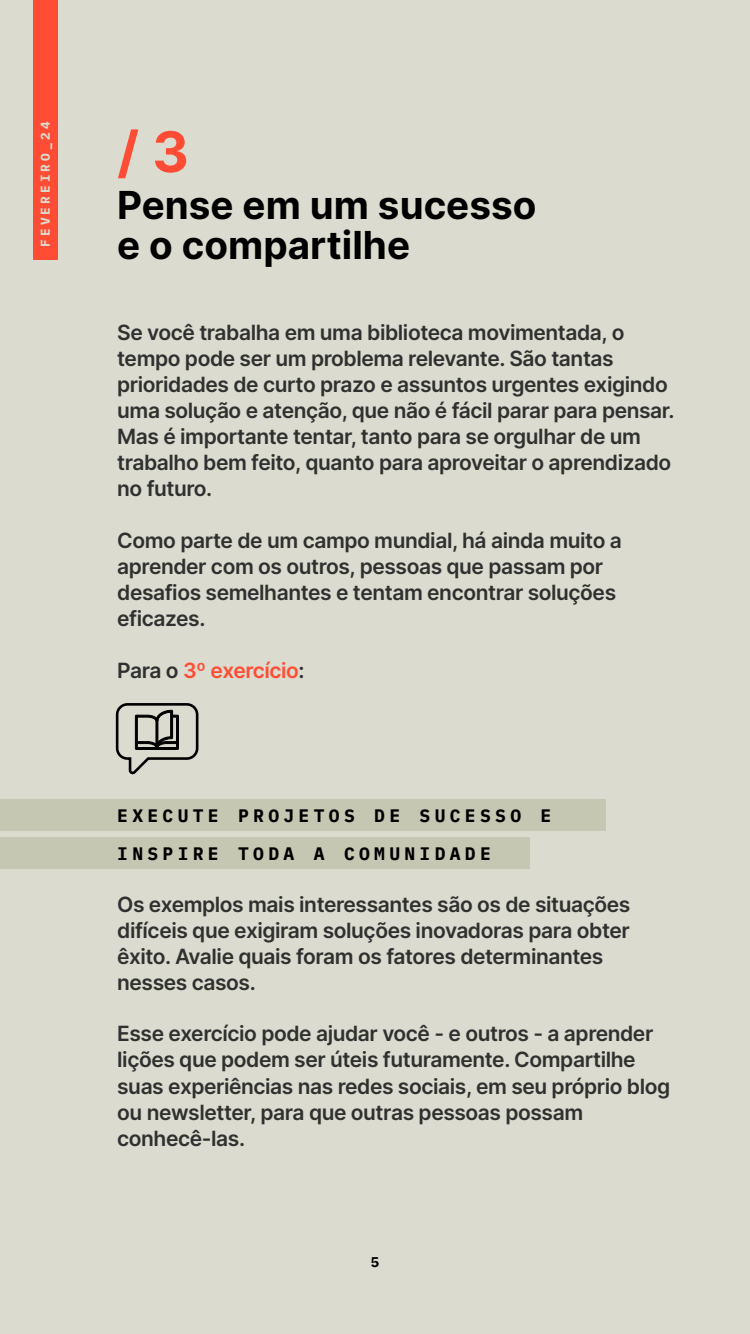
<style>
.page{position:relative;width:750px;height:1334px;background:#dbdccf}
.page>*{position:absolute;margin:0;border:0;box-sizing:border-box;transform-origin:0 0}
.t1{font:56.1px "Inter";color:#ff4d35}
.t2{font:38.6px/40.7px "Inter";color:#000}
.t3{font:21px/26px "Inter";letter-spacing:-.02em;color:#303030}
.t4{font:21px "Inter";letter-spacing:-.02em;color:#ff4d35}
.t5{font:700 18px/38px "IBM Plex Mono";letter-spacing:.24em;color:#000}
.t6{font:700 14px "IBM Plex Mono";color:#000}
.t7{font:700 12.7px "IBM Plex Mono";letter-spacing:.24em;color:#dbdccf}
.s1{color:#303030}
</style>
<div class="page">
<div style="left:0;top:800px;width:605px;height:31px;background:#c6c7b2"></div>
<div style="left:0;top:838px;width:530px;height:31px;background:#c6c7b2"></div>
<div style="left:33px;top:0;width:25px;height:259px;background:#ff4d35"></div>
<svg style="left:115px;top:703px;width:84px;height:72px"></svg>
<p class="t7" style="left:35px;top:247px;width:127px;rotate:-90deg">FEVEREIRO_24</p>
<h1 class="t1" style="left:117px;top:111px;width:73px">/ 3</h1>
<h2 class="t2" style="left:117px;top:184px;width:421px">Pense em um sucesso e o compartilhe</h2>
<p class="t3" style="left:117px;top:319px;width:559px">Se você trabalha em uma biblioteca movimentada, o tempo pode ser um problema relevante. São tantas prioridades de curto prazo e assuntos urgentes exigindo uma solução e atenção, que não é fácil parar para pensar.<br>Mas é importante tentar, tanto para se orgulhar de um trabalho bem feito, quanto para aproveitar o aprendizado no futuro.</p>
<p class="t3" style="left:117px;top:527px;width:506px">Como parte de um campo mundial, há ainda muito a aprender com os outros, pessoas que passam por desafios semelhantes e tentam encontrar soluções eficazes.</p>
<p class="t4" style="left:117px;top:655px;width:189px"><span class="s1">Para o</span> 3º exercício<span class="s1">:</span></p>
<p class="t5" style="left:117px;top:796px;width:436px">EXECUTE PROJETOS DE SUCESSO E<br>INSPIRE TODA A COMUNIDADE</p>
<p class="t3" style="left:117px;top:890px;width:515px">Os exemplos mais interessantes são os de situações difíceis que exigiram soluções inovadoras para obter êxito. Avalie quais foram os fatores determinantes nesses casos.</p>
<p class="t3" style="left:117px;top:1020px;width:555px">Esse exercício pode ajudar você - e outros - a aprender lições que podem ser úteis futuramente. Compartilhe suas experiências nas redes sociais, em seu próprio blog ou newsletter, para que outras pessoas possam conhecê-las.</p>
<p class="t6" style="left:371px;top:1251px;width:10px">5</p>
</div>
